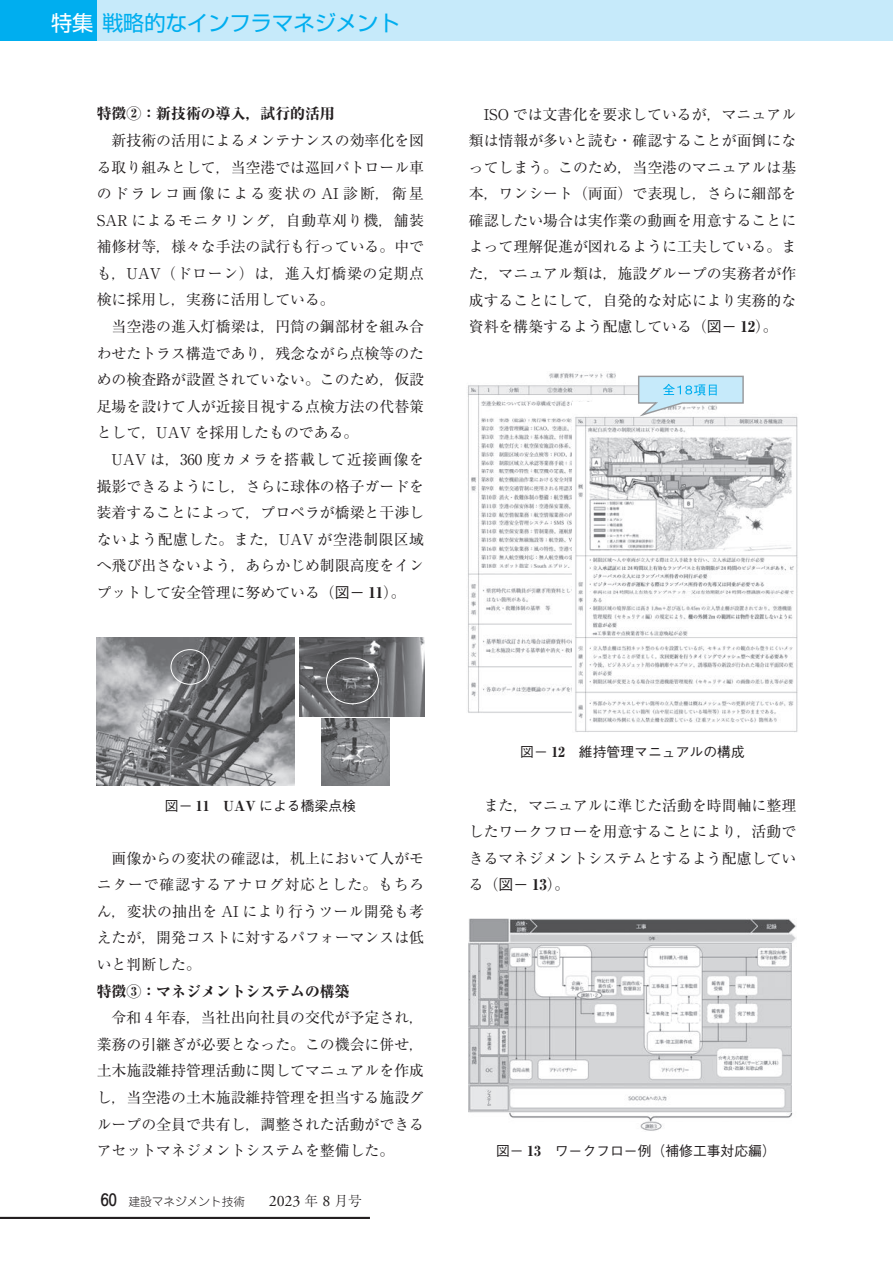
<style>
.page{position:relative;width:893px;height:1263px;background:#fff}
.page>*{position:absolute;margin:0;border:0;box-sizing:border-box;transform-origin:0 0}
.t1{font:21.3px "Shin Go Pr 6 N";color:#00aeef}
.本文_14Q{font:14.85px/26.5px "Ryumin Pr 6 N";color:#231f20;text-align:justify}
.本文_字下なし{font:800 14.85px "Ryumin Pr 6 N";color:#231f20}
.キャプション{font:500 13.8px "Gothic BBB Pr 6 N";color:#231f20}
.t2{font:300 11.7px "Jun 101 Pro";color:#231f20}
.s1{color:#fff}
.s2{font-family:"Gothic BBB Pr 6 N";font-weight:500}
.s3{font-weight:800}
.s4{font-family:"Ryumin Pr 6 N";font-weight:800}
.s5{font-family:"Jun 34 Pro";font-weight:500;font-size:15.9px}
.s6{font-family:"Adobe Garamond Pro";font-weight:400;font-size:15.9px}
.s7{font-family:"Ryumin Pr 6 N";font-size:13.8px}
</style>
<div class="page">
<div style="left:0;top:0;width:98px;height:40px;background:#00aeef"></div>
<div style="left:98px;top:0;width:795px;height:40px;background:#c6eafa"></div>
<img style="left:97px;top:638px;width:197px;height:148px">
<img style="left:299px;top:638px;width:125px;height:79px">
<img style="left:321px;top:719px;width:69px;height:67px">
<div style="left:171px;top:649px;width:39px;height:36px;border:1px solid #fff;border-radius:50%"></div>
<div style="left:326px;top:658px;width:53px;height:46px;border:1px solid #fff;border-radius:50%"></div>
<img style="left:468px;top:371px;width:168px;height:342px">
<img style="left:573px;top:402px;width:225px;height:330px">
<svg style="left:636px;top:375px;width:108px;height:43px"></svg>
<img style="left:469px;top:918px;width:327px;height:213px">
<hr style="left:0;top:1217px;width:370px;height:2px;background:#231f20">
<h1 class="t1" style="left:51px;top:6px;width:350px"><span class="s1">特集</span>戦略的なインフラマネジメント</h1>
<p class="本文_字下なし" style="left:97px;top:102px;width:240px">特徴②：新技術の導入，試行的活用</p>
<p class="本文_14Q" style="left:97px;top:126px;width:329px;text-indent:15px">新技術の活用によるメンテナンスの効率化を図る取り組みとして，当空港では巡回パトロール車のドラレコ画像による変状の AI 診断，衛星SAR によるモニタリング，自動草刈り機，舗装補修材等，様々な手法の試行も行っている。中でも，UAV（ドローン）は，進入灯橋梁の定期点検に採用し，実務に活用している。</p>
<p class="本文_14Q" style="left:97px;top:312px;width:329px;text-indent:15px">当空港の進入灯橋梁は，円筒の鋼部材を組み合わせたトラス構造であり，残念ながら点検等のための検査路が設置されていない。このため，仮設足場を設けて人が近接目視する点検方法の代替策として，UAV を採用したものである。</p>
<p class="本文_14Q" style="left:97px;top:445px;width:329px;text-indent:15px">UAV は，360 度カメラを搭載して近接画像を撮影できるようにし，さらに球体の格子ガードを装着することによって，プロペラが橋梁と干渉しないよう配慮した。また，UAV が空港制限区域へ飛び出さないよう，あらかじめ制限高度をインプットして安全管理に努めている（<span class="s2">図－</span> <span class="s3">11</span>）。</p>
<p class="本文_14Q" style="left:469px;top:100px;width:329px;text-indent:15px">ISO では文書化を要求しているが，マニュアル類は情報が多いと読む・確認することが面倒になってしまう。このため，当空港のマニュアルは基本，ワンシート（両面）で表現し，さらに細部を確認したい場合は実作業の動画を用意することによって理解促進が図れるように工夫している。また，マニュアル類は，施設グループの実務者が作成することにして，自発的な対応により実務的な資料を構築するよう配慮している（<span class="s2">図－</span> <span class="s3">12</span>）。</p>
<p class="キャプション" style="left:165px;top:794px;width:193px">図－ <span class="s4">11 UAV</span> による橋梁点検</p>
<p class="本文_14Q" style="left:97px;top:844px;width:329px;text-indent:15px">画像からの変状の確認は，机上において人がモニターで確認するアナログ対応とした。もちろん，変状の抽出を AI により行うツール開発も考えたが，開発コストに対するパフォーマンスは低いと判断した。</p>
<p class="本文_字下なし" style="left:97px;top:979px;width:254px">特徴③：マネジメントシステムの構築</p>
<p class="本文_14Q" style="left:97px;top:1003px;width:329px;text-indent:15px">令和 4 年春，当社出向社員の交代が予定され，業務の引継ぎが必要となった。この機会に併せ，土木施設維持管理活動に関してマニュアルを作成し，当空港の土木施設維持管理を担当する施設グループの全員で共有し，調整された活動ができるアセットマネジメントシステムを整備した。</p>
<p class="t2" style="left:101px;top:1192px;width:262px"><span class="s5">60</span> 建設マネジメント技術　　<span class="s6">2023</span> <span class="s7">年</span> <span class="s6">8</span> <span class="s7">月号</span></p>
<p class="キャプション" style="left:520px;top:741px;width:226px">図－ <span class="s4">12</span>　維持管理マニュアルの構成</p>
<p class="本文_14Q" style="left:469px;top:791px;width:329px;text-indent:15px">また，マニュアルに準じた活動を時間軸に整理したワークフローを用意することにより，活動できるマネジメントシステムとするよう配慮している（<span class="s2">図－</span> <span class="s3">13</span>）。</p>
<p class="キャプション" style="left:496px;top:1140px;width:281px">図－ <span class="s4">13</span>　ワークフロー例（補修工事対応編）</p>
</div>
